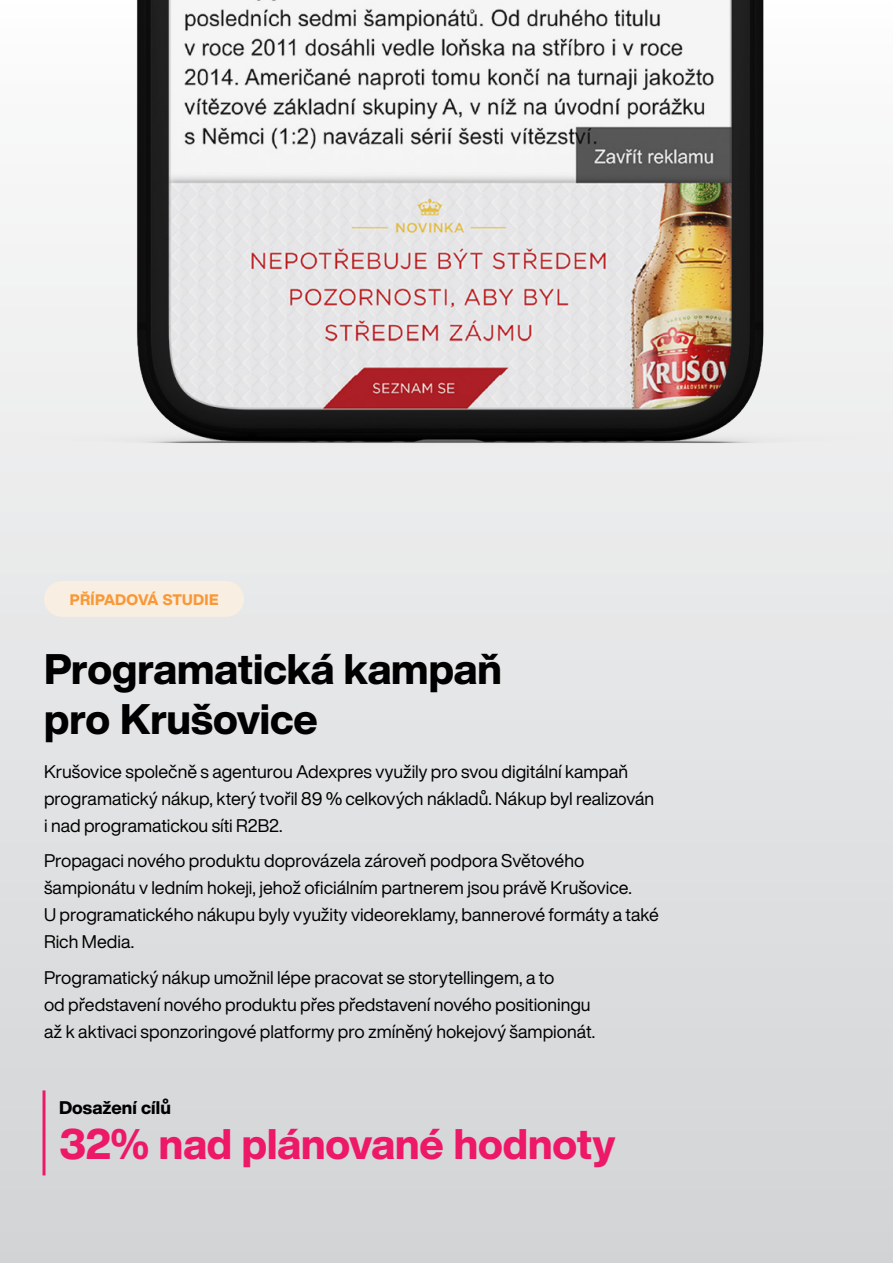
<style>
.page{position:relative;width:893px;height:1263px;background:#fff}
.page>*{position:absolute;margin:0;border:0;box-sizing:border-box;transform-origin:0 0}
.t1{font:800 42px/50.4px "Helvetica Now Display";letter-spacing:-.005em;color:#000}
.t2{font:800 42px "Helvetica Now Display";color:#ed1867}
.t3{font:18px/27px "Helvetica Now Display";color:#000}
.t4{font:800 18px "Helvetica Now Display";letter-spacing:.005em;color:#000}
.t5{font:800 15px "Helvetica Now Display";letter-spacing:.025em;color:#f89836}
</style>
<div class="page">
<div style="left:0;top:0;width:893px;height:1263px;background:linear-gradient(to right,#dfe0e1,#dfe0e2)"></div>
<hr style="left:43px;top:1090px;width:3px;height:85px;background:#ed1867">
<div style="left:44px;top:581px;width:200px;height:36px;background:#f8eee1;border-radius:18px"></div>
<img style="left:0;top:0;width:893px;height:447px">
<p class="t5" style="left:70px;top:590px;width:150px">PŘÍPADOVÁ STUDIE</p>
<h1 class="t1" style="left:44px;top:643px;width:459px">Programatická kampaň pro Krušovice</h1>
<p class="t3" style="left:44px;top:758px;width:612px">Krušovice společně s agenturou Adexpres využily pro svou digitální kampaň programatický nákup, který tvořil 89 % celkových nákladů. Nákup byl realizován i nad programatickou síti R2B2.</p>
<p class="t3" style="left:44px;top:847px;width:616px">Propagaci nového produktu doprovázela zároveň podpora Světového šampionátu v ledním hokeji, jehož oficiálním partnerem jsou právě Krušovice.<br>U programatického nákupu byly využity videoreklamy, bannerové formáty a také Rich Media.</p>
<p class="t3" style="left:44px;top:964px;width:553px">Programatický nákup umožnil lépe pracovat se storytellingem, a to<br>od představení nového produktu přes představení nového positioningu až k aktivaci sponzoringové platformy pro zmíněný hokejový šampionát.</p>
<p class="t4" style="left:59px;top:1095px;width:113px">Dosažení cílů</p>
<h1 class="t2" style="left:59px;top:1115px;width:558px">32% nad plánované hodnoty</h1>
</div>
